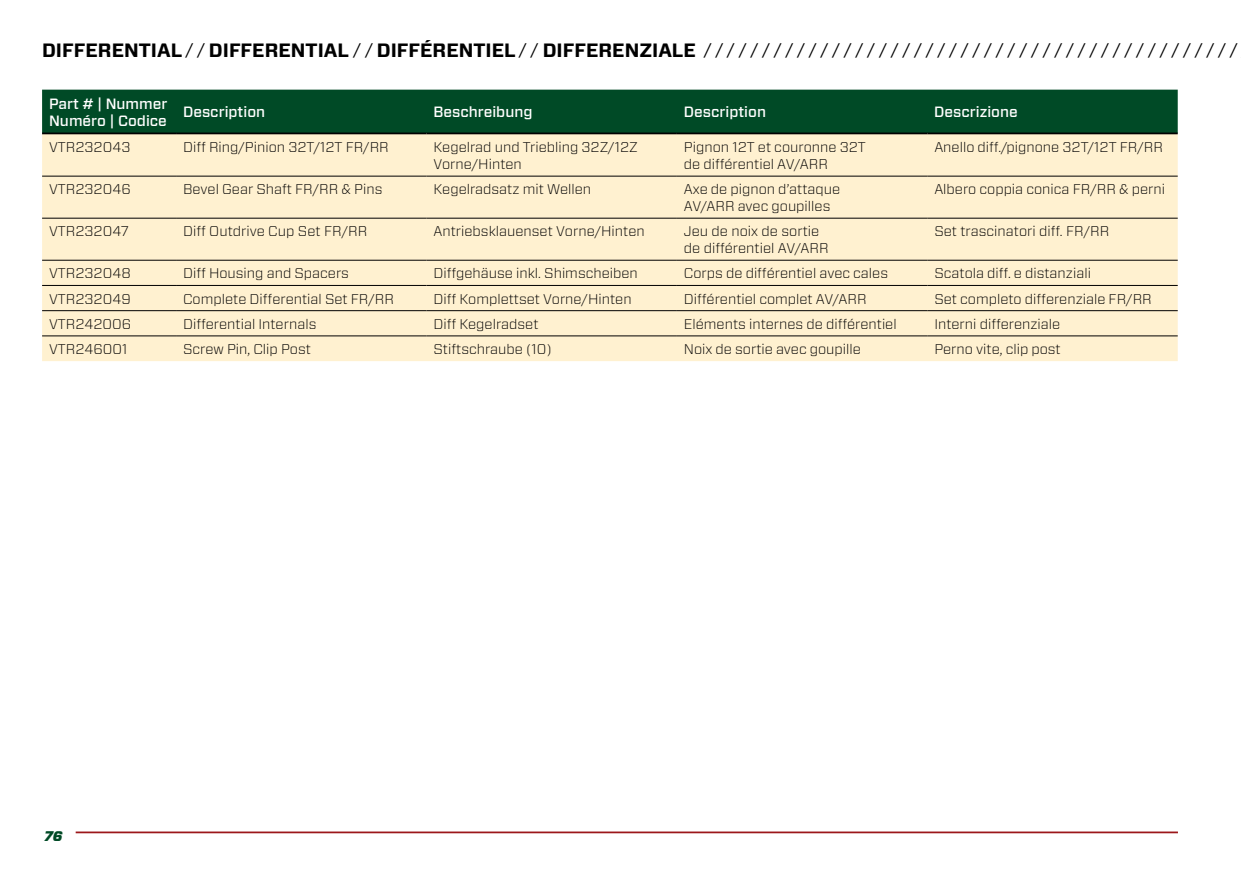
<style>
.page{position:relative;width:1241px;height:874px;background:#fff}
.page>*{position:absolute;margin:0;border:0;box-sizing:border-box;transform-origin:0 0}
.t1{font:700 19.25px "Forza";color:#000}
.t2{font:16.62px "Forza";color:#000}
.t3{font:500 14.88px/17.8px "Forza";color:#fff}
.t4{font:300 14px/16.8px "Forza";color:#000}
.t5{font:italic 900 14px "Forza";color:#004a26}
.s1{font-weight:400;font-size:16.62px}
.s2{font-weight:700;font-size:19.25px}
</style>
<div class="page">
<hr style="left:76px;top:831px;width:1101px;height:1px;background:#9c171a">
<div style="left:42px;top:90px;width:1135px;height:42px;background:#004a26"></div>
<div style="left:42px;top:134px;width:1135px;height:227px;background:#fff1d0"></div>
<hr style="left:42px;top:218px;width:134px;height:1px;background:#000">
<hr style="left:176px;top:218px;width:250px;height:1px;background:#000">
<hr style="left:426px;top:218px;width:250px;height:1px;background:#000">
<hr style="left:676px;top:218px;width:251px;height:1px;background:#000">
<hr style="left:927px;top:218px;width:250px;height:1px;background:#000">
<hr style="left:42px;top:260px;width:134px;height:1px;background:#000">
<hr style="left:176px;top:260px;width:250px;height:1px;background:#000">
<hr style="left:426px;top:260px;width:250px;height:1px;background:#000">
<hr style="left:676px;top:260px;width:251px;height:1px;background:#000">
<hr style="left:927px;top:260px;width:250px;height:1px;background:#000">
<hr style="left:42px;top:132px;width:134px;height:2px;background:#000">
<hr style="left:176px;top:132px;width:250px;height:2px;background:#000">
<hr style="left:426px;top:132px;width:250px;height:2px;background:#000">
<hr style="left:676px;top:132px;width:251px;height:2px;background:#000">
<hr style="left:927px;top:132px;width:250px;height:2px;background:#000">
<hr style="left:42px;top:176px;width:134px;height:1px;background:#000">
<hr style="left:176px;top:176px;width:250px;height:1px;background:#000">
<hr style="left:426px;top:176px;width:250px;height:1px;background:#000">
<hr style="left:676px;top:176px;width:251px;height:1px;background:#000">
<hr style="left:927px;top:176px;width:250px;height:1px;background:#000">
<hr style="left:42px;top:285px;width:134px;height:1px;background:#000">
<hr style="left:176px;top:285px;width:250px;height:1px;background:#000">
<hr style="left:426px;top:285px;width:250px;height:1px;background:#000">
<hr style="left:676px;top:285px;width:251px;height:1px;background:#000">
<hr style="left:927px;top:285px;width:250px;height:1px;background:#000">
<hr style="left:42px;top:310px;width:134px;height:1px;background:#000">
<hr style="left:176px;top:310px;width:250px;height:1px;background:#000">
<hr style="left:426px;top:310px;width:250px;height:1px;background:#000">
<hr style="left:676px;top:310px;width:251px;height:1px;background:#000">
<hr style="left:927px;top:310px;width:250px;height:1px;background:#000">
<hr style="left:42px;top:335px;width:134px;height:1px;background:#000">
<hr style="left:176px;top:335px;width:250px;height:1px;background:#000">
<hr style="left:426px;top:335px;width:250px;height:1px;background:#000">
<hr style="left:676px;top:335px;width:251px;height:1px;background:#000">
<hr style="left:927px;top:335px;width:250px;height:1px;background:#000">
<h1 class="t1" style="left:42px;top:38px;width:57px">DI FFERENTIA</h1>
<h1 class="t1" style="left:171px;top:38px;width:95px">L<span class="s1">/ /</span>DIFFERENTIA</h1>
<h1 class="t1" style="left:337px;top:38px;width:262px">L <span class="s1">/ /</span> DIFFÉRENTIEL <span class="s1">/ /</span> DIFFERENZIA</h1>
<p class="t2" style="left:672px;top:38px;width:567px"><span class="s2">LE</span> / // / / / / / / / / / / / / / / / / / / / / / / / / / / / / / / / / / / / / / / / / / / /</p>
<p class="t3" style="left:49px;top:94px;width:120px">Part # | Nummer<br>Numéro | Codice</p>
<p class="t3" style="left:183px;top:103px;width:84px">Description</p>
<p class="t3" style="left:433px;top:103px;width:100px">Beschreibung</p>
<p class="t3" style="left:683px;top:103px;width:84px">Description</p>
<p class="t3" style="left:934px;top:103px;width:85px">Descrizione</p>
<p class="t4" style="left:49px;top:138px;width:83px">VTR232043</p>
<p class="t4" style="left:183px;top:138px;width:207px">Diff Ring/Pinion 32T/12T FR/RR</p>
<p class="t4" style="left:433px;top:138px;width:206px">Kegelrad und Triebling 32Z/12Z<br>Vorne/Hinten</p>
<p class="t4" style="left:683px;top:138px;width:183px">Pignon 12T et couronne 32T de différentiel AV/ARR</p>
<p class="t4" style="left:934px;top:138px;width:230px">Anello diff./pignone 32T/12T FR/RR</p>
<p class="t4" style="left:49px;top:180px;width:83px">VTR232046</p>
<p class="t4" style="left:183px;top:180px;width:201px">Bevel Gear Shaft FR/RR &amp; Pins</p>
<p class="t4" style="left:433px;top:180px;width:159px">Kegelradsatz mit Wellen</p>
<p class="t4" style="left:683px;top:180px;width:158px">Axe de pignon d’attaque<br>AV/ARR avec goupilles</p>
<p class="t4" style="left:934px;top:180px;width:232px">Albero coppia conica FR/RR &amp; perni</p>
<p class="t4" style="left:49px;top:222px;width:81px">VTR232047</p>
<p class="t4" style="left:183px;top:222px;width:186px">Diff Outdrive Cup Set FR/RR</p>
<p class="t4" style="left:433px;top:222px;width:213px">Antriebsklauenset Vorne/Hinten</p>
<p class="t4" style="left:683px;top:222px;width:146px">Jeu de noix de sortie de différentiel AV/ARR</p>
<p class="t4" style="left:934px;top:222px;width:176px">Set trascinatori diff. FR/RR</p>
<p class="t4" style="left:49px;top:264px;width:83px">VTR232048</p>
<p class="t4" style="left:183px;top:264px;width:167px">Diff Housing and Spacers</p>
<p class="t4" style="left:433px;top:264px;width:206px">Diffgehäuse inkl. Shimscheiben</p>
<p class="t4" style="left:683px;top:264px;width:206px">Corps de différentiel avec cales</p>
<p class="t4" style="left:934px;top:264px;width:158px">Scatola diff. e distanziali</p>
<p class="t4" style="left:49px;top:290px;width:83px">VTR232049</p>
<p class="t4" style="left:183px;top:290px;width:212px">Complete Differential Set FR/RR</p>
<p class="t4" style="left:433px;top:290px;width:200px">Diff Komplettset Vorne/Hinten</p>
<p class="t4" style="left:683px;top:290px;width:184px">Différentiel complet AV/ARR</p>
<p class="t4" style="left:934px;top:290px;width:219px">Set completo differenziale FR/RR</p>
<p class="t4" style="left:49px;top:315px;width:83px">VTR242006</p>
<p class="t4" style="left:183px;top:315px;width:135px">Differential Internals</p>
<p class="t4" style="left:433px;top:315px;width:106px">Diff Kegelradset</p>
<p class="t4" style="left:683px;top:315px;width:214px">Eléments internes de différentiel</p>
<p class="t4" style="left:934px;top:315px;width:127px">Interni differenziale</p>
<p class="t4" style="left:49px;top:340px;width:80px">VTR246001</p>
<p class="t4" style="left:183px;top:340px;width:129px">Screw Pin, Clip Post</p>
<p class="t4" style="left:433px;top:340px;width:120px">Stiftschraube (10)</p>
<p class="t4" style="left:683px;top:340px;width:178px">Noix de sortie avec goupille</p>
<p class="t4" style="left:934px;top:340px;width:128px">Perno vite, clip post</p>
<p class="t5" style="left:44px;top:826px;width:20px">76</p>
</div>
